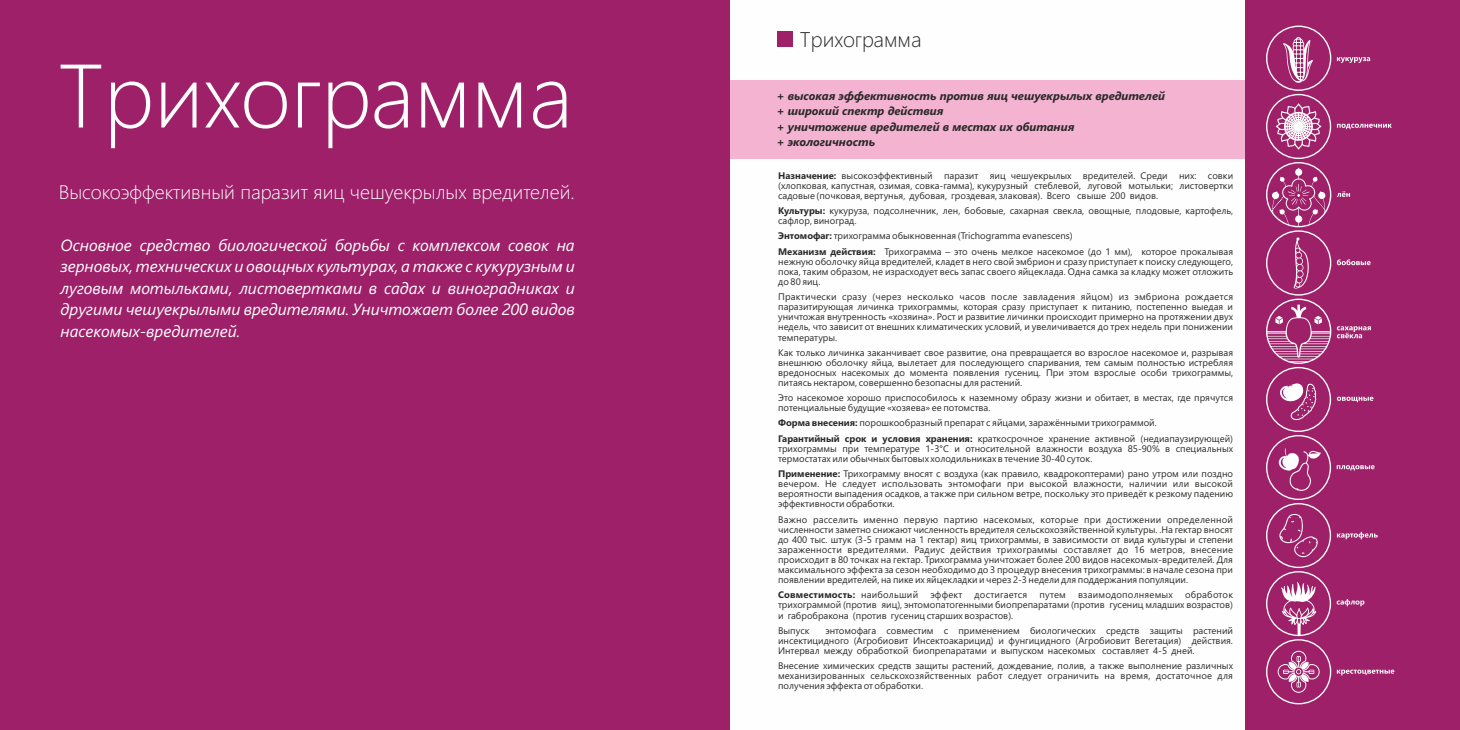
<style>
.page{position:relative;width:1460px;height:730px;background:#fff}
.page>*{position:absolute;margin:0;border:0;box-sizing:border-box;transform-origin:0 0}
.t1{font:300 89.88px "Segoe UI";color:#fefefe}
.t2{font:300 21.25px "Segoe UI";color:#2b2a29}
.t3{font:300 19.62px "Segoe UI";color:#fefefe}
.t4{font:italic 16.25px/21.6px "Segoe UI";color:#fefefe;text-align:justify}
.t5{font:italic 700 11.62px/15.5px "Segoe UI";color:#2b2a29}
.t6{font:9.5px/10.1px "Segoe UI";color:#2b2a29;text-align:justify}
.t7{font:9.5px "Segoe UI";letter-spacing:.02em;color:#2b2a29}
.t8{font:700 9.5px "Segoe UI";letter-spacing:.02em;color:#2b2a29}
.s1{font-weight:700}
.s2{font-weight:400}
</style>
<div class="page">
<div style="left:0;top:0;width:730px;height:730px;background:#9d2069"></div>
<div style="left:730px;top:80px;width:516px;height:79px;background:#f4b3d1"></div>
<div style="left:778px;top:32px;width:15px;height:15px;background:#9d2069"></div>
<div style="left:1246px;top:0;width:214px;height:730px;background:#9d2069"></div>
<svg style="left:1266px;top:26px;width:128px;height:678px"></svg>
<h1 class="t1" style="left:58px;top:62px;width:516px">Трихограмма</h1>
<h3 class="t3" style="left:59px;top:185px;width:518px">Высокоэффективный паразит яиц чешуекрылых вредителей.</h3>
<p class="t4" style="left:61px;top:236px;width:516px">Основное средство биологической борьбы с комплексом совок на зерновых, технических и овощных культурах, а также с кукурузным и луговым мотыльками, листовертками в садах и виноградниках и другими чешуекрылыми вредителями. Уничтожает более 200 видов насекомых-вредителей.</p>
<h2 class="t2" style="left:800px;top:31px;width:123px">Трихограмма</h2>
<p class="t5" style="left:776px;top:89px;width:390px">+ высокая эффективность против яиц чешуекрылых вредителей + широкий спектр действия<br>+ уничтожение вредителей в местах их обитания<br>+ экологичность</p>
<p class="t6" style="left:778px;top:171px;width:456px"><span class="s1">Назначение:</span> высокоэффективный паразит яиц чешуекрылых вредителей. Среди них: совки (хлопковая, капустная, озимая, совка-гамма), кукурузный стеблевой, луговой мотыльки; листовертки садовые (почковая, вертунья, дубовая, гроздевая, злаковая). Всего свыше 200 видов.</p>
<p class="t6" style="left:778px;top:207px;width:456px"><span class="s1">Культуры:</span> кукуруза, подсолнечник, лен, бобовые, сахарная свекла, овощные, плодовые, картофель, сафлор, виноград.</p>
<p class="t6" style="left:778px;top:229px;width:456px;line-height:15.1px"><span class="s1">Энтомофаг:</span> трихограмма обыкновенная (Trichogramma evanescens)<br><span class="s1">Механизм действия:</span> Трихограмма – это очень мелкое насекомое (до 1 мм), которое прокалывая</p>
<p class="t6" style="left:778px;top:257px;width:456px">нежную оболочку яйца вредителей, кладет в него свой эмбрион и сразу приступает к поиску следующего, пока, таким образом, не израсходует весь запас своего яйцеклада. Одна самка за кладку может отложить до 80 яиц.</p>
<p class="t6" style="left:778px;top:293px;width:456px">Практически сразу (через несколько часов после завладения яйцом) из эмбриона рождается паразитирующая личинка трихограммы, которая сразу приступает к питанию, постепенно выедая и уничтожая внутренность «хозяина». Рост и развитие личинки происходит примерно на протяжении двух недель, что зависит от внешних климатических условий, и увеличивается до трех недель при понижении температуры.</p>
<p class="t6" style="left:778px;top:348px;width:456px">Как только личинка заканчивает свое развитие, она превращается во взрослое насекомое и, разрывая внешнюю оболочку яйца, вылетает для последующего спаривания, тем самым полностью истребляя вредоносных насекомых до момента появления гусениц. При этом взрослые особи трихограммы, питаясь нектаром, совершенно безопасны для растений.</p>
<p class="t6" style="left:778px;top:394px;width:456px">Это насекомое хорошо приспособилось к наземному образу жизни и обитает, в местах, где прячутся потенциальные будущие «хозяева» ее потомства.</p>
<p class="t6" style="left:778px;top:416px;width:456px;line-height:15.1px"><span class="s1">Форма внесения:</span> порошкообразный препарат с яйцами, заражёнными трихограммой.<br><span class="s1">Гарантийный срок и условия хранения:</span> краткосрочное хранение активной (недиапаузирующей)</p>
<p class="t6" style="left:778px;top:444px;width:456px">трихограммы при температуре 1-3°С и относительной влажности воздуха 85-90% в специальных термостатах или обычных бытовых холодильниках в течение 30-40 суток.</p>
<p class="t6" style="left:778px;top:469px;width:456px"><span class="s1">Применение:</span> Трихограмму вносят с воздуха (как правило, квадрокоптерами) рано утром или поздно вечером. Не следует использовать энтомофаги при высокой влажности, наличии или высокой вероятности выпадения осадков, а также при сильном ветре, поскольку это приведёт к резкому падению эффективности обработки.</p>
<p class="t6" style="left:778px;top:515px;width:456px">Важно расселить именно первую партию насекомых, которые при достижении определенной численности заметно снижают численность вредителя сельскохозяйственной культуры. .На гектар вносят до 400 тыс. штук (3-5 грамм на 1 гектар) яиц трихограммы, в зависимости от вида культуры и степени зараженности вредителями. Радиус действия трихограммы составляет до 16 метров, внесение происходит в 80 точках на гектар. Трихограмма уничтожает более 200 видов насекомых-вредителей. Для максимального эффекта за сезон необходимо до 3 процедур внесения трихограммы: в начале сезона при появлении вредителей, на пике их яйцекладки и через 2-3 недели для поддержания популяции.</p>
<p class="t8" style="left:778px;top:591px;width:142px">Совместимость: <span class="s2">наибольший</span></p>
<p class="t6" style="left:930px;top:591px;width:34px">эффект</p>
<p class="t7" style="left:974px;top:591px;width:54px">достигается</p>
<p class="t6" style="left:1039px;top:591px;width:28px">путем</p>
<p class="t7" style="left:1078px;top:591px;width:96px">взаимодополняемых</p>
<p class="t6" style="left:778px;top:591px;width:456px;text-indent:407px">обработок трихограммой (против яиц), энтомопатогенными биопрепаратами (против гусениц младших возрастов) и габробракона (против гусениц старших возрастов).</p>
<p class="t6" style="left:778px;top:626px;width:33px">Выпуск</p>
<p class="t6" style="left:778px;top:626px;width:456px;text-indent:47px">энтомофага совместим с применением биологических средств защиты растений инсектицидного (Агробиовит Инсектоакарицид) и фунгицидного (Агробиовит Вегетация) действия.<br>Интервал между обработкой биопрепаратами и выпуском насекомых составляет 4-5 дней.</p>
<p class="t6" style="left:778px;top:662px;width:456px">Внесение химических средств защиты растений, дождевание, полив, а также выполнение различных механизированных сельскохозяйственных работ следует ограничить на время, достаточное для получения эффекта от обработки.</p>
</div>
